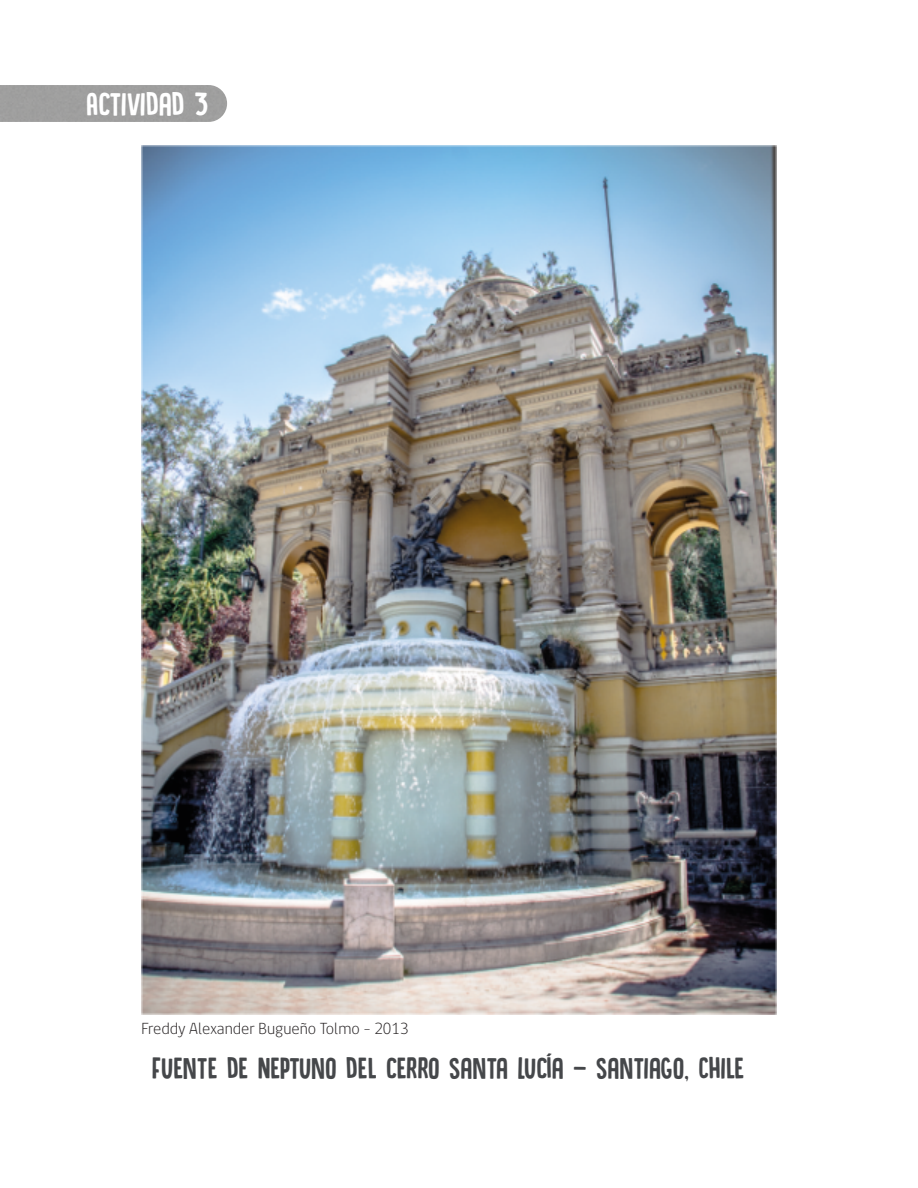
<style>
.page{position:relative;width:918px;height:1188px;background:#fff}
.page>*{position:absolute;margin:0;border:0;box-sizing:border-box;transform-origin:0 0}
.t1{font:34.5px "DK Canoodle";letter-spacing:-.01em;color:#fff}
.t2{font:31.5px "DK Canoodle";color:#45474a}
.t3{font:300 16.5px "gob CL";color:#231f20}
</style>
<div class="page">
<img style="left:141px;top:145px;width:636px;height:870px">
<p class="t1" style="left:86px;top:83px;width:124px">ACTIVIDAD 3</p>
<p class="t3" style="left:141px;top:1021px;width:269px">Freddy Alexander Bugueño Tolmo - 2013</p>
<p class="t2" style="left:152px;top:1050px;width:594px">FUENTE DE NEPTUNO DEL CERRO SANTA LUCÍA - SANTIAGO, CHILE</p>
</div>
